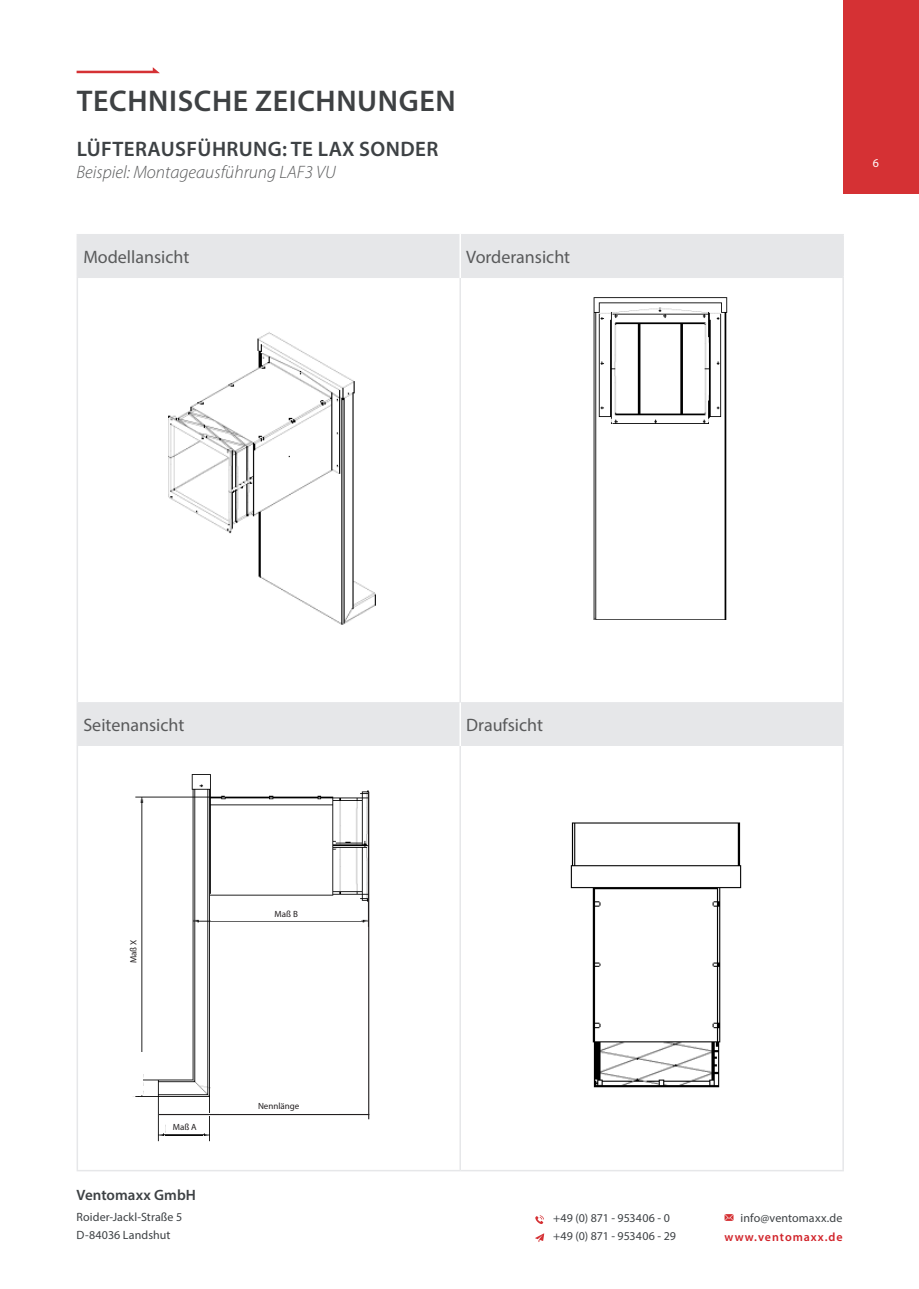
<style>
.page{position:relative;width:919px;height:1289px;background:#fff}
.page>*{position:absolute;margin:0;border:0;box-sizing:border-box;transform-origin:0 0}
.t1{font:600 30px "Myriad Pro";letter-spacing:.02em;color:#3e4143}
.t2{font:600 21px "Myriad Pro";letter-spacing:.02em;color:#3d4144}
.t3{font:18px "Myriad Pro";color:#595a5b}
.t4{font:italic 300 18px "Myriad Pro";color:#595a5b}
.t5{font:600 15px "Myriad Pro";color:#3d4144}
.t6{font:12px/18px "Myriad Pro";letter-spacing:.005em;color:#3d4144}
.t7{font:600 12px "Myriad Pro";letter-spacing:.08em;color:#d1232a}
.t8{font:12px "Myriad Pro";color:#fff}
.t9{font:9px "Myriad Pro";color:#231f20}
</style>
<div class="page">
<svg style="left:78px;top:235px;width:764px;height:509px"></svg>
<hr style="left:77px;top:234px;width:383px;height:1px;background:#e6e7e9">
<hr style="left:77px;top:235px;width:1px;height:41px;background:#e6e7e9">
<hr style="left:460px;top:234px;width:383px;height:1px;background:#e6e7e9">
<hr style="left:842px;top:235px;width:1px;height:41px;background:#e6e7e9">
<hr style="left:77px;top:276px;width:383px;height:2px;background:#e6e7e9">
<hr style="left:77px;top:278px;width:1px;height:424px;background:#e6e7e9">
<hr style="left:460px;top:276px;width:383px;height:2px;background:#e6e7e9">
<hr style="left:459px;top:278px;width:2px;height:424px;background:#e6e7e9">
<hr style="left:842px;top:278px;width:1px;height:424px;background:#e6e7e9">
<hr style="left:77px;top:702px;width:1px;height:42px;background:#e6e7e9">
<hr style="left:842px;top:702px;width:1px;height:42px;background:#e6e7e9">
<hr style="left:77px;top:744px;width:383px;height:2px;background:#e6e7e9">
<hr style="left:77px;top:746px;width:1px;height:423px;background:#e6e7e9">
<hr style="left:460px;top:744px;width:383px;height:2px;background:#e6e7e9">
<hr style="left:459px;top:746px;width:2px;height:423px;background:#e6e7e9">
<hr style="left:842px;top:746px;width:1px;height:423px;background:#e6e7e9">
<hr style="left:77px;top:1169px;width:383px;height:2px;background:#e6e7e9">
<hr style="left:460px;top:1169px;width:383px;height:2px;background:#e6e7e9">
<hr style="left:78px;top:702px;width:382px;height:1px;background:#e6e7e9">
<hr style="left:460px;top:702px;width:382px;height:1px;background:#e6e7e9">
<hr style="left:459px;top:234px;width:2px;height:44px;background:#fff">
<hr style="left:459px;top:702px;width:2px;height:44px;background:#fff">
<img style="left:567px;top:295px;width:178px;height:363px">
<img style="left:141px;top:317px;width:243px;height:319px">
<img style="left:570px;top:822px;width:172px;height:266px">
<img style="left:135px;top:774px;width:235px;height:368px">
<div style="left:326px;top:1126px;width:84px;height:33px;background:#fff"></div>
<div style="left:610px;top:424px;width:98px;height:34px;background:#fff"></div>
<div style="left:590px;top:620px;width:138px;height:34px;background:#fff"></div>
<div style="left:369px;top:795px;width:34px;height:103px;background:#fff"></div>
<div style="left:211px;top:905px;width:150px;height:15px;background:#fff"></div>
<div style="left:126px;top:876px;width:15px;height:150px;background:#fff"></div>
<div style="left:166px;top:1120px;width:37px;height:13px;background:#fff"></div>
<div style="left:212px;top:1077px;width:157px;height:33px;background:#fff"></div>
<div style="left:123px;top:1052px;width:19px;height:27px;background:#fff"></div>
<div style="left:123px;top:1080px;width:19px;height:14px;background:#fff"></div>
<div style="left:123px;top:1096px;width:19px;height:10px;background:#fff"></div>
<hr style="left:159px;top:1113px;width:210px;height:2px;background:#231f20">
<div style="left:219px;top:1097px;width:119px;height:16px;background:#fff"></div>
<hr style="left:368px;top:791px;width:1px;height:328px;background:#231f20">
<svg style="left:535px;top:1215px;width:9px;height:8px"></svg>
<svg style="left:535px;top:1233px;width:9px;height:8px"></svg>
<svg style="left:724px;top:1214px;width:9px;height:6px"></svg>
<svg style="left:77px;top:67px;width:83px;height:6px"></svg>
<div style="left:843px;top:0;width:75px;height:193px;background:#d53134"></div>
<h1 class="t1" style="left:77px;top:82px;width:380px">TECHNISCHE ZEICHNUNGEN</h1>
<h2 class="t2" style="left:77px;top:136px;width:363px">LÜFTERAUSFÜHRUNG: TE LAX SONDER</h2>
<h3 class="t4" style="left:77px;top:161px;width:261px">Beispiel: Montageausführung LAF3 VU</h3>
<h3 class="t3" style="left:83px;top:245px;width:108px">Modellansicht</h3>
<h3 class="t3" style="left:466px;top:245px;width:105px">Vorderansicht</h3>
<p class="t8" style="left:872px;top:156px;width:8px">6</p>
<h3 class="t3" style="left:83px;top:713px;width:103px">Seitenansicht</h3>
<h3 class="t3" style="left:466px;top:713px;width:78px">Draufsicht</h3>
<p class="t9" style="left:128px;top:963px;width:25px;rotate:-90deg">Maß X</p>
<p class="t9" style="left:173px;top:1121px;width:25px">Maß A</p>
<p class="t9" style="left:274px;top:908px;width:25px">Maß B</p>
<p class="t9" style="left:258px;top:1100px;width:43px">Nennlänge</p>
<p class="t5" style="left:77px;top:1185px;width:121px">Ventomaxx GmbH</p>
<p class="t6" style="left:77px;top:1207px;width:107px">Roider-Jackl-Straße 5<br>D-84036 Landshut</p>
<p class="t6" style="left:553px;top:1209px;width:124px">+49 (0) 871 - 953406 - 0 +49 (0) 871 - 953406 - 29</p>
<p class="t6" style="left:740px;top:1209px;width:103px">info@ventomaxx.de</p>
<p class="t7" style="left:724px;top:1228px;width:120px">www.ventomaxx.de</p>
</div>
